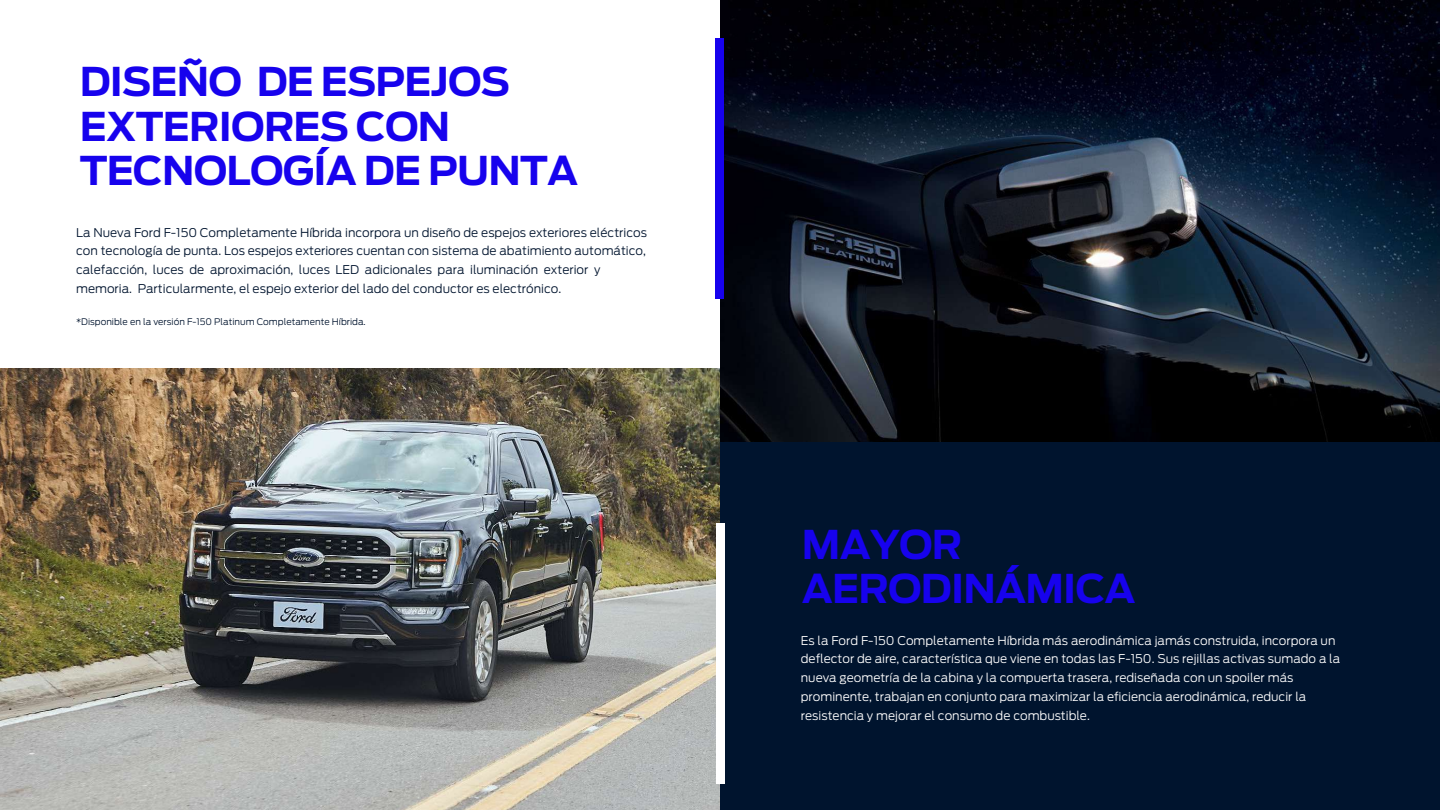
<style>
.page{position:relative;width:1440px;height:810px;background:#fff}
.page>*{position:absolute;margin:0;border:0;box-sizing:border-box;transform-origin:0 0}
.t1{font:700 39.38px/44.5px "Ford Antenna";letter-spacing:-.02em;color:#1702ed}
.t2{font:300 12px/18.8px "Ford Antenna";color:#fff}
.t3{font:300 12px/18.8px "Ford Antenna";color:#00142e}
.t4{font:300 9px "Ford Antenna";color:#00142e}
</style>
<div class="page">
<img style="left:720px;top:0;width:720px;height:442px">
<img style="left:0;top:368px;width:720px;height:442px">
<div style="left:720px;top:442px;width:720px;height:368px;background:#00142e"></div>
<div style="left:717px;top:523px;width:8px;height:260px;background:#fff"></div>
<div style="left:716px;top:38px;width:8px;height:261px;background:#1702ed"></div>
<h1 class="t1" style="left:80px;top:56px;width:500px">DISEÑO DE ESPEJOS<br>EXTERIORES CON<br>TECNOLOGÍA DE PUNTA</h1>
<p class="t3" style="left:76px;top:221px;width:572px">La Nueva Ford F-150 Completamente Híbrida incorpora un diseño de espejos exteriores eléctricos con tecnología de punta. Los espejos exteriores cuentan con sistema de abatimiento automático, calefacción, luces de aproximación, luces LED adicionales para iluminación exterior y memoria. Particularmente, el espejo exterior del lado del conductor es electrónico.</p>
<p class="t4" style="left:76px;top:314px;width:291px">*Disponible en la versión F-150 Platinum Completamente Híbrida.</p>
<h1 class="t1" style="left:802px;top:518px;width:335px">MAYOR<br>AERODINÁMICA</h1>
<p class="t2" style="left:801px;top:630px;width:541px">Es la Ford F-150 Completamente Híbrida más aerodinámica jamás construida, incorpora un deflector de aire, característica que viene en todas las F-150. Sus rejillas activas sumado a la nueva geometría de la cabina y la compuerta trasera, rediseñada con un spoiler más prominente, trabajan en conjunto para maximizar la eficiencia aerodinámica, reducir la resistencia y mejorar el consumo de combustible.</p>
</div>
